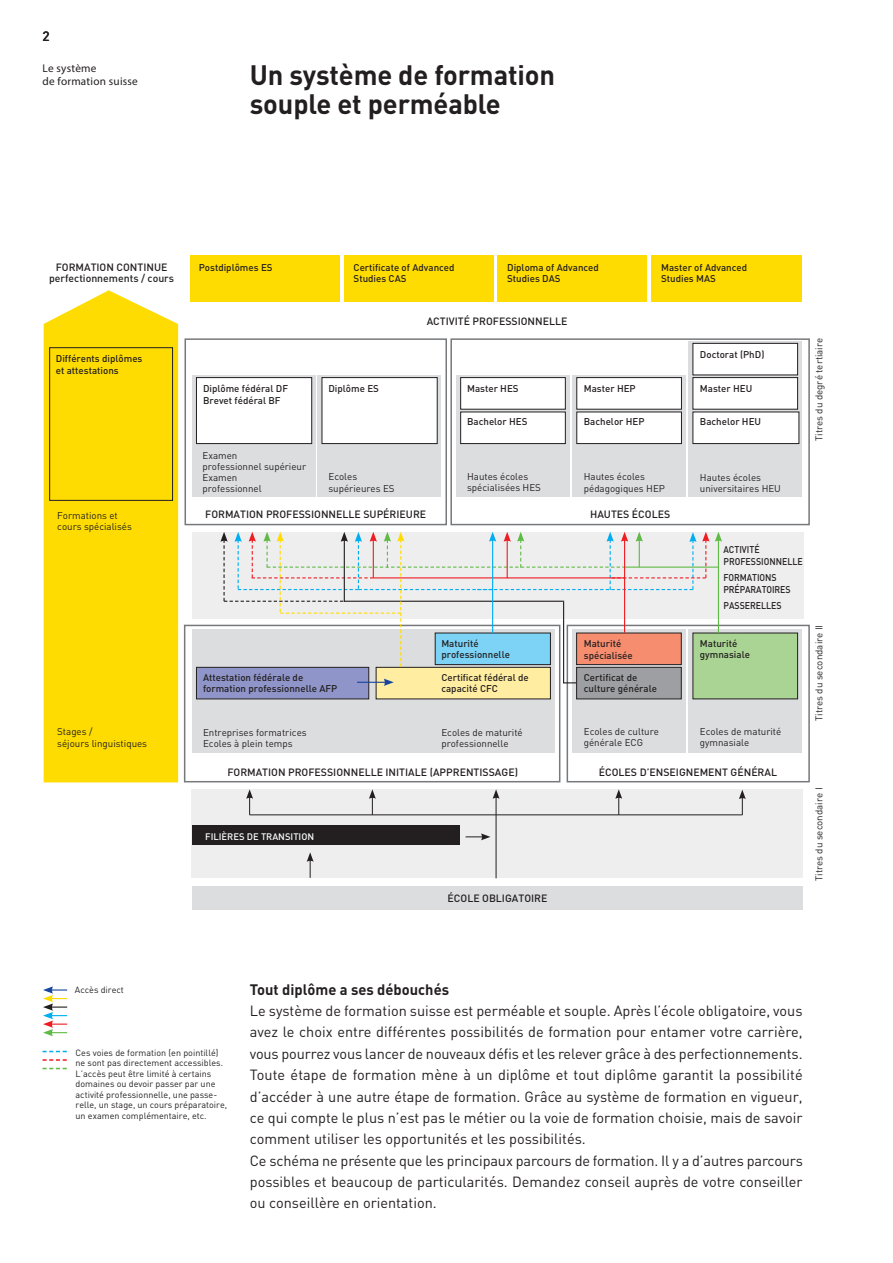
<style>
.page{position:relative;width:893px;height:1263px;background:#fff}
.page>*{position:absolute;margin:0;border:0;box-sizing:border-box;transform-origin:0 0}
.t1{font:700 27.75px/29.2px "DIN";letter-spacing:-.005em;color:#231f20}
.t2{font:700 15px "DIN";color:#231f20}
.t3{font:14.7px/21.5px "DIN";color:#231f20}
.t4{font:500 13.5px "DIN";color:#231f20}
.t5{font:11.25px/12.8px "Myriad Pro";letter-spacing:.02em;color:#231f20}
.t6{font:500 10.5px "DIN";color:#231f20}
.t7{font:500 9.75px/11.2px "DIN";color:#231f20}
.t8{font:9.75px/11.2px "DIN";color:#231f20}
.t9{font:500 9.75px/12px "DIN";color:#231f20;scale:.9 1}
.t10{font:500 9.3px "DIN";color:#fff}
.t11{font:9px/10.5px "DIN";color:#231f20}
</style>
<div class="page">
<div style="left:191px;top:790px;width:612px;height:88px;background:#eeeeef"></div>
<div style="left:567px;top:625px;width:243px;height:157px;border:2px solid #76787b"></div>
<div style="left:184px;top:625px;width:376px;height:157px;border:2px solid #76787b"></div>
<div style="left:573px;top:375px;width:113px;height:121px;background:#dcdddf"></div>
<div style="left:689px;top:341px;width:113px;height:155px;background:#dcdddf"></div>
<div style="left:318px;top:375px;width:123px;height:121px;background:#dcdddf"></div>
<div style="left:192px;top:375px;width:124px;height:121px;background:#dcdddf"></div>
<div style="left:457px;top:375px;width:113px;height:121px;background:#dcdddf"></div>
<div style="left:192px;top:629px;width:362px;height:124px;background:#dcdddf"></div>
<div style="left:192px;top:532px;width:611px;height:87px;background:#eeeeef"></div>
<div style="left:689px;top:629px;width:113px;height:124px;background:#dcdddf"></div>
<div style="left:573px;top:629px;width:113px;height:124px;background:#dcdddf"></div>
<div style="left:450px;top:338px;width:360px;height:187px;border:2px solid #76787b"></div>
<div style="left:185px;top:338px;width:262px;height:187px;border:2px solid #76787b"></div>
<div style="left:693px;top:633px;width:105px;height:66px;background:#a9d493"></div>
<div style="left:576px;top:412px;width:106px;height:32px;background:#fff;border:1px solid #231f20"></div>
<div style="left:693px;top:412px;width:106px;height:32px;background:#fff;border:1px solid #231f20"></div>
<div style="left:196px;top:377px;width:116px;height:67px;background:#fff;border:1px solid #231f20"></div>
<div style="left:322px;top:377px;width:115px;height:67px;background:#fff;border:1px solid #231f20"></div>
<div style="left:460px;top:377px;width:106px;height:32px;background:#fff;border:1px solid #231f20"></div>
<div style="left:460px;top:412px;width:106px;height:32px;background:#fff;border:1px solid #231f20"></div>
<div style="left:576px;top:377px;width:106px;height:32px;background:#fff;border:1px solid #231f20"></div>
<div style="left:693px;top:377px;width:105px;height:32px;background:#fff;border:1px solid #231f20"></div>
<div style="left:693px;top:343px;width:105px;height:32px;background:#fff;border:1px solid #231f20"></div>
<div style="left:44px;top:290px;width:134px;height:492px;background:#ffdc01"></div>
<div style="left:191px;top:255px;width:149px;height:47px;background:#ffdc01"></div>
<div style="left:497px;top:255px;width:150px;height:47px;background:#ffdc01"></div>
<div style="left:344px;top:255px;width:149px;height:47px;background:#ffdc01"></div>
<div style="left:651px;top:255px;width:151px;height:47px;background:#ffdc01"></div>
<div style="left:376px;top:667px;width:175px;height:32px;background:#ffeea1;border:1px solid #231f20"></div>
<div style="left:196px;top:667px;width:173px;height:32px;background:#8f94c9;border:1px solid #231f20"></div>
<div style="left:576px;top:667px;width:106px;height:32px;background:#9d9fa2;border:1px solid #231f20"></div>
<hr style="left:625px;top:566px;width:93px;height:2px;background:#60bb46">
<hr style="left:718px;top:539px;width:1px;height:94px;background:#60bb46">
<svg style="left:715px;top:532px;width:7px;height:10px"></svg>
<hr style="left:563px;top:602px;width:1px;height:81px;background:#231f20">
<svg style="left:564px;top:682px;width:12px;height:1px"></svg>
<div style="left:192px;top:886px;width:611px;height:23px;background:#dcdddf"></div>
<div style="left:192px;top:826px;width:268px;height:19px;background:#231f20"></div>
<svg style="left:369px;top:789px;width:7px;height:25px"></svg>
<svg style="left:246px;top:789px;width:7px;height:26px"></svg>
<hr style="left:496px;top:796px;width:1px;height:82px;background:#231f20">
<svg style="left:493px;top:789px;width:6px;height:10px"></svg>
<svg style="left:615px;top:789px;width:7px;height:25px"></svg>
<svg style="left:739px;top:790px;width:7px;height:25px"></svg>
<svg style="left:307px;top:852px;width:7px;height:26px"></svg>
<hr style="left:250px;top:814px;width:492px;height:1px;background:#231f20">
<svg style="left:466px;top:833px;width:24px;height:7px"></svg>
<svg style="left:357px;top:679px;width:37px;height:7px"></svg>
<svg style="left:220px;top:532px;width:489px;height:135px"></svg>
<svg style="left:43px;top:1051px;width:24px;height:1px"></svg>
<svg style="left:43px;top:1059px;width:24px;height:2px"></svg>
<svg style="left:43px;top:1068px;width:24px;height:1px"></svg>
<svg style="left:43px;top:986px;width:24px;height:50px"></svg>
<div style="left:49px;top:347px;width:124px;height:154px;border:1px solid #231f20"></div>
<p class="t4" style="left:43px;top:27px;width:9px">2</p>
<p class="t5" style="left:43px;top:62px;width:97px">Le système<br>de formation suisse</p>
<h1 class="t1" style="left:250px;top:59px;width:307px">Un système de formation souple et perméable</h1>
<p class="t6" style="left:56px;top:260px;width:113px">FORMATION CONTINUE</p>
<p class="t7" style="left:199px;top:261px;width:75px">Postdiplômes ES</p>
<p class="t6" style="left:49px;top:271px;width:127px">perfectionnements / cours</p>
<p class="t7" style="left:354px;top:261px;width:103px">Certificate of Advanced<br>Studies CAS</p>
<p class="t7" style="left:507px;top:261px;width:93px">Diploma of Advanced<br>Studies DAS</p>
<p class="t7" style="left:661px;top:261px;width:88px">Master of Advanced<br>Studies MAS</p>
<p class="t6" style="left:427px;top:314px;width:142px">ACTIVITÉ PROFESSIONNELLE</p>
<p class="t7" style="left:56px;top:353px;width:88px">Différents diplômes et attestations</p>
<p class="t7" style="left:203px;top:383px;width:86px">Diplôme fédéral DF<br>Brevet fédéral BF</p>
<p class="t7" style="left:328px;top:383px;width:52px">Diplôme ES</p>
<p class="t7" style="left:467px;top:383px;width:53px">Master HES</p>
<p class="t7" style="left:467px;top:415px;width:62px">Bachelor HES</p>
<p class="t7" style="left:584px;top:383px;width:53px">Master HEP</p>
<p class="t7" style="left:584px;top:415px;width:62px">Bachelor HEP</p>
<p class="t7" style="left:700px;top:349px;width:66px">Doctorat (PhD)</p>
<p class="t7" style="left:700px;top:383px;width:54px">Master HEU</p>
<p class="t7" style="left:700px;top:415px;width:63px">Bachelor HEU</p>
<p class="t8" style="left:203px;top:449px;width:105px">Examen<br>professionnel supérieur<br>Examen<br>professionnel</p>
<p class="t8" style="left:328px;top:471px;width:68px">Ecoles supérieures ES</p>
<p class="t8" style="left:467px;top:471px;width:75px">Hautes écoles spécialisées HES</p>
<p class="t8" style="left:584px;top:471px;width:83px">Hautes écoles pédagogiques HEP</p>
<p class="t8" style="left:700px;top:472px;width:83px">Hautes écoles universitaires HEU</p>
<p class="t8" style="left:57px;top:510px;width:76px">Formations et cours spécialisés</p>
<p class="t8" style="left:57px;top:726px;width:91px">Stages /<br>séjours linguistiques</p>
<p class="t6" style="left:205px;top:508px;width:222px">FORMATION PROFESSIONNELLE SUPÉRIEURE</p>
<p class="t7" style="left:203px;top:671px;width:136px">Attestation fédérale de formation professionnelle AFP</p>
<p class="t8" style="left:203px;top:726px;width:105px">Entreprises formatrices<br>Ecoles à plein temps</p>
<p class="t7" style="left:441px;top:638px;width:70px">Maturité professionnelle</p>
<p class="t7" style="left:441px;top:671px;width:89px">Certificat fédéral de capacité CFC</p>
<p class="t8" style="left:441px;top:726px;width:83px">Ecoles de maturité professionnelle</p>
<p class="t6" style="left:227px;top:765px;width:292px">FORMATION PROFESSIONNELLE INITIALE (APPRENTISSAGE)</p>
<p class="t10" style="left:205px;top:830px;width:110px">FILIÈRES DE TRANSITION</p>
<p class="t6" style="left:448px;top:892px;width:101px">ÉCOLE OBLIGATOIRE</p>
<p class="t6" style="left:590px;top:508px;width:82px">HAUTES ÉCOLES</p>
<p class="t7" style="left:584px;top:637px;width:50px;line-height:12px">Maturité spécialisée</p>
<p class="t7" style="left:584px;top:671px;width:75px">Certificat de culture générale</p>
<p class="t8" style="left:584px;top:725px;width:77px">Ecoles de culture générale ECG</p>
<p class="t9" style="left:723px;top:543px;width:90px">ACTIVITÉ<br>PROFESSIONNELLE</p>
<p class="t9" style="left:723px;top:571px;width:76px">FORMATIONS<br>PRÉPARATOIRES</p>
<p class="t9" style="left:723px;top:599px;width:66px">PASSERELLES</p>
<p class="t7" style="left:700px;top:638px;width:52px">Maturité gymnasiale</p>
<p class="t8" style="left:700px;top:726px;width:83px">Ecoles de maturité gymnasiale</p>
<p class="t6" style="left:599px;top:765px;width:180px">ÉCOLES D’ENSEIGNEMENT GÉNÉRAL</p>
<p class="t8" style="left:813px;top:441px;width:105px;rotate:-90deg">Titres du degré tertiaire</p>
<p class="t8" style="left:813px;top:721px;width:98px;rotate:-90deg">Titres du secondaire II</p>
<p class="t8" style="left:813px;top:881px;width:95px;rotate:-90deg">Titres du secondaire I</p>
<p class="t11" style="left:75px;top:984px;width:50px">Accès direct</p>
<p class="t11" style="left:76px;top:1047px;width:153px">Ces voies de formation (en pointillé) ne sont pas directement accessibles.<br>L’accès peut être limité à certains domaines ou devoir passer par une activité professionnelle, une passe&shy;relle, un stage, un cours préparatoire, un examen complémentaire, etc.</p>
<p class="t2" style="left:250px;top:979px;width:201px">Tout diplôme a ses débouchés</p>
<p class="t3" style="left:250px;top:1000px;width:555px">Le système de formation suisse est perméable et souple. Après l’école obligatoire, vous avez le choix entre différentes possibilités de formation pour entamer votre carrière, vous pourrez vous lancer de nouveaux défis et les relever grâce à des perfectionnements.<br>Toute étape de formation mène à un diplôme et tout diplôme garantit la possibilité d’accéder à une autre étape de formation. Grâce au système de formation en vigueur, ce qui compte le plus n’est pas le métier ou la voie de formation choisie, mais de savoir comment utiliser les opportunités et les possibilités.<br>Ce schéma ne présente que les principaux parcours de formation. Il y a d’autres parcours possibles et beaucoup de particularités. Demandez conseil auprès de votre conseiller ou conseillère en orientation.</p>
</div>
